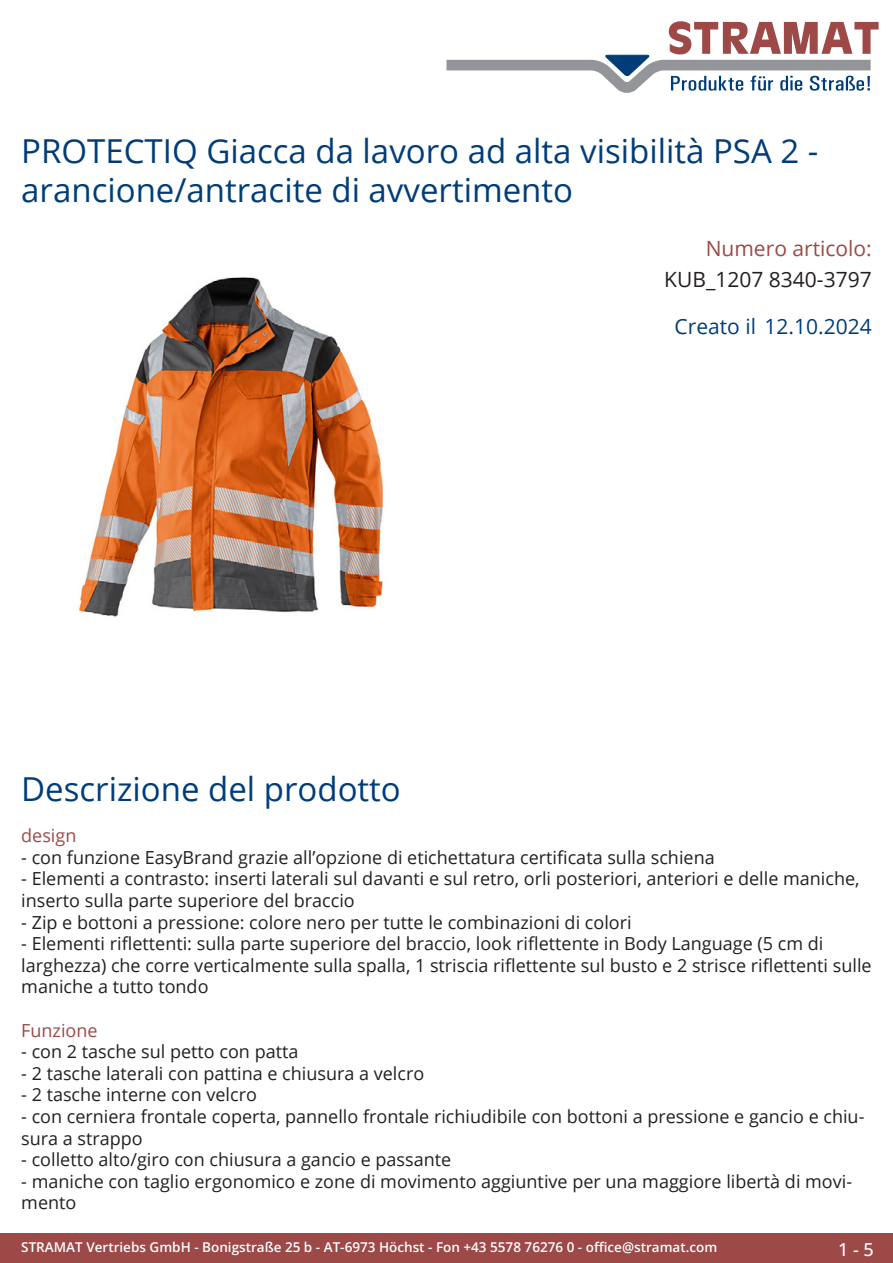
<style>
.page{position:relative;width:893px;height:1263px;background:#fff}
.page>*{position:absolute;margin:0;border:0;box-sizing:border-box;transform-origin:0 0}
.Produkttitel{font:33px/39.6px "Open Sans";color:#003d78}
.Erstellungsdatum{font:21px "Open Sans";color:#003d78}
.TechDaten_Inhalt{font:21px "Open Sans";color:#231f20}
.TechDaten_Überschrif{font:21px "Open Sans";color:#9c4948}
.Beschreibung_Text{font:18px/21.6px "Open Sans";color:#231f20}
.Beschreibung_Text-2{font:18px "Open Sans";color:#9c4948}
.t1{font:500 18px "Open Sans";color:#fff}
.t2{font:600 13.5px "Open Sans";color:#fff}
</style>
<div class="page">
<div style="left:0;top:1233px;width:893px;height:30px;background:#9c4948"></div>
<svg style="left:446px;top:21px;width:433px;height:72px"></svg>
<img style="left:79px;top:277px;width:304px;height:340px">
<p class="Produkttitel" style="left:21px;top:130px;width:799px">PROTECTIQ Giacca da lavoro ad alta visibilità PSA 2 - arancione/antracite di avvertimento</p>
<p class="TechDaten_Überschrif" style="left:706px;top:234px;width:167px">Numero articolo:</p>
<p class="TechDaten_Inhalt" style="left:664px;top:265px;width:209px">KUB_1207 8340-3797</p>
<p class="Erstellungsdatum" style="left:674px;top:312px;width:199px">Creato il 12.10.2024</p>
<p class="Produkttitel" style="left:21px;top:768px;width:381px">Descrizione del prodotto</p>
<p class="Beschreibung_Text-2" style="left:21px;top:823px;width:57px">design</p>
<p class="Beschreibung_Text" style="left:21px;top:846px;width:695px">- con funzione EasyBrand grazie all’opzione di etichettatura certificata sulla schiena</p>
<p class="Beschreibung_Text" style="left:21px;top:867px;width:840px">- Elementi a contrasto: inserti laterali sul davanti e sul retro, orli posteriori, anteriori e delle maniche, inserto sulla parte superiore del braccio</p>
<p class="Beschreibung_Text" style="left:21px;top:911px;width:612px">- Zip e bottoni a pressione: colore nero per tutte le combinazioni di colori</p>
<p class="Beschreibung_Text" style="left:21px;top:932px;width:852px">- Elementi riflettenti: sulla parte superiore del braccio, look riflettente in Body Language (5 cm di larghezza) che corre verticalmente sulla spalla, 1 striscia riflettente sul busto e 2 strisce riflettenti sulle maniche a tutto tondo</p>
<p class="Beschreibung_Text-2" style="left:21px;top:1018px;width:78px">Funzione</p>
<p class="Beschreibung_Text" style="left:21px;top:1040px;width:279px">- con 2 tasche sul petto con patta</p>
<p class="Beschreibung_Text" style="left:21px;top:1062px;width:404px">- 2 tasche laterali con pattina e chiusura a velcro</p>
<p class="Beschreibung_Text" style="left:21px;top:1083px;width:237px">- 2 tasche interne con velcro</p>
<p class="Beschreibung_Text" style="left:21px;top:1105px;width:843px">- con cerniera frontale coperta, pannello frontale richiudibile con bottoni a pressione e gancio e chiu&shy;sura a strappo</p>
<p class="Beschreibung_Text" style="left:21px;top:1148px;width:431px">- colletto alto/giro con chiusura a gancio e passante</p>
<p class="Beschreibung_Text" style="left:21px;top:1170px;width:831px">- maniche con taglio ergonomico e zone di movimento aggiuntive per una maggiore libertà di movi&shy;mento</p>
<p class="t2" style="left:21px;top:1238px;width:698px">STRAMAT Vertriebs GmbH - Bonigstraße 25 b - AT-6973 Höchst - Fon +43 5578 76276 0 - office@stramat.com</p>
<p class="t1" style="left:838px;top:1237px;width:37px">1 - 5</p>
</div>
